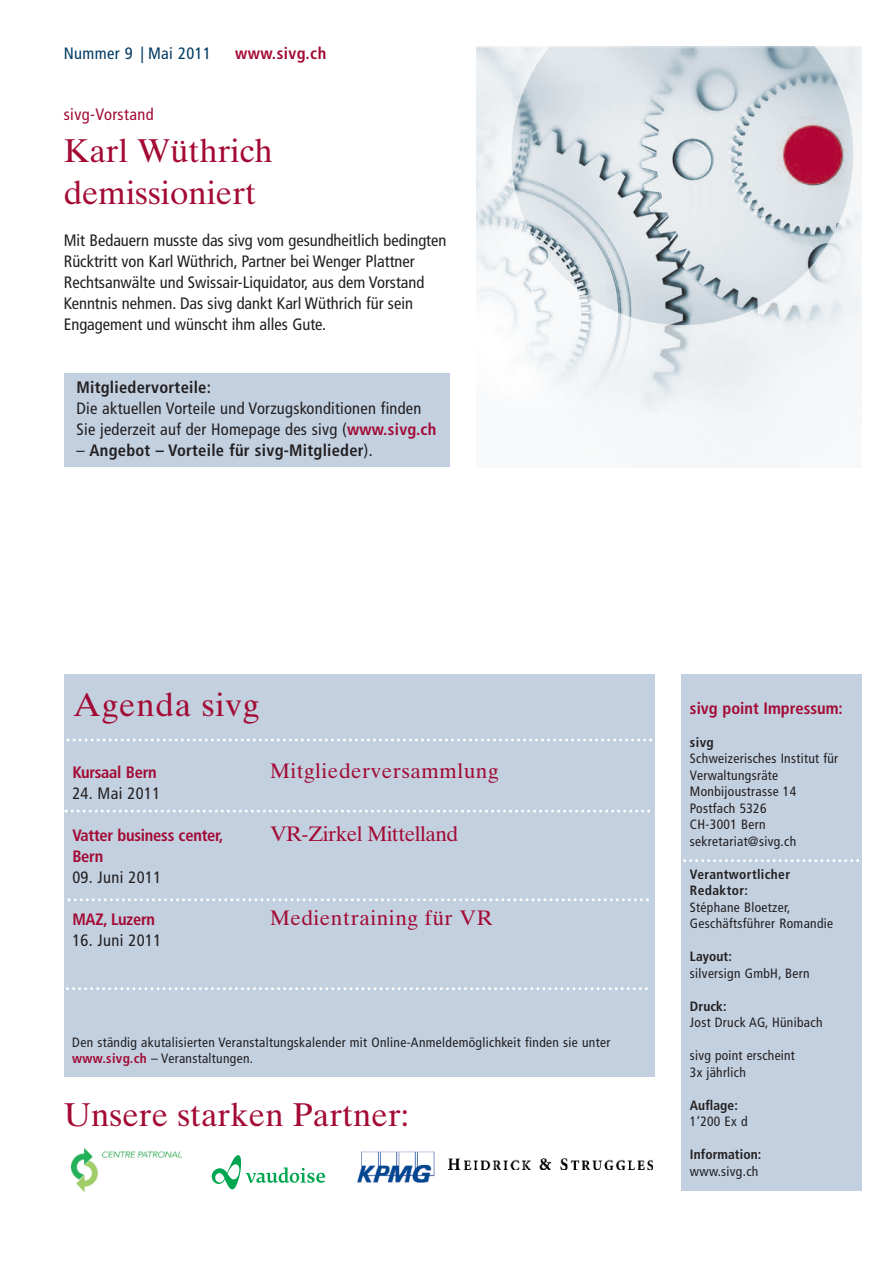
<style>
.page{position:relative;width:893px;height:1263px;background:#fff}
.page>*{position:absolute;margin:0;border:0;box-sizing:border-box;transform-origin:0 0}
.t1{font:33px/42px "Times Ten";color:#a30a34}
.t2{font:33px "Times Ten";letter-spacing:.025em;color:#a30a34}
.t3{font:21px "Times Ten";letter-spacing:.025em;color:#a30a34}
.t4{font:21px "Times Ten";letter-spacing:-.025em;color:#a30a34}
.t5{font:condensed 16.5px/21px "Frutiger";color:#231f20}
.t6{font:700 condensed 16.5px/21px "Frutiger";letter-spacing:-.015em;color:#a30a34}
.t7{font:700 condensed 16.5px "Frutiger";letter-spacing:.015em;color:#231f20}
.t8{font:condensed 16.5px "Frutiger";letter-spacing:.025em;color:#231f20}
.t9{font:condensed 16.5px "Frutiger";letter-spacing:.025em;color:#003a62}
.t10{font:condensed 16.5px "Frutiger";letter-spacing:.025em;color:#a30a34}
.t11{font:700 condensed 16.5px "Frutiger";letter-spacing:.025em;color:#a30a34}
.t12{font:condensed 13.5px/16.5px "Frutiger";letter-spacing:.025em;color:#231f20}
.t13{font:700 condensed 13.5px "Frutiger";letter-spacing:.005em;color:#231f20}
.t14{font:700 condensed 13.5px/16.5px "Frutiger";letter-spacing:.025em;color:#231f20}
.s1{font-weight:700;color:#a30a34}
.s2{font-weight:400}
</style>
<div class="page">
<img style="left:477px;top:47px;width:384px;height:420px">
<div style="left:681px;top:674px;width:180px;height:517px;background:#c2d0e0"></div>
<svg style="left:683px;top:859px;width:176px;height:3px"></svg>
<img style="left:71px;top:1148px;width:111px;height:43px">
<svg style="left:212px;top:1155px;width:113px;height:34px"></svg>
<div style="left:65px;top:674px;width:590px;height:403px;background:#c2d0e0"></div>
<svg style="left:66px;top:987px;width:582px;height:3px"></svg>
<svg style="left:68px;top:898px;width:581px;height:3px"></svg>
<svg style="left:65px;top:809px;width:585px;height:3px"></svg>
<div style="left:64px;top:373px;width:385px;height:93px;background:#c2d0e0"></div>
<svg style="left:67px;top:738px;width:585px;height:3px"></svg>
<img style="left:449px;top:1159px;width:203px;height:10px">
<img style="left:357px;top:1151px;width:78px;height:32px">
<p class="t9" style="left:64px;top:47px;width:149px">Nummer 9 | Mai 2011</p>
<p class="t11" style="left:235px;top:47px;width:93px">www.sivg.ch</p>
<p class="t10" style="left:64px;top:107px;width:91px">sivg-Vorstand</p>
<h1 class="t1" style="left:64px;top:133px;width:210px">Karl Wüthrich demissioniert</h1>
<p class="t5" style="left:64px;top:231px;width:384px">Mit Bedauern musste das sivg vom gesundheitlich bedingten Rücktritt von Karl Wüthrich, Partner bei Wenger Plattner Rechtsanwälte und Swissair-Liquidator, aus dem Vorstand Kenntnis nehmen. Das sivg dankt Karl Wüthrich für sein Engagement und wünscht ihm alles Gute.</p>
<p class="t7" style="left:77px;top:380px;width:136px">Mitgliedervorteile:</p>
<p class="t5" style="left:77px;top:399px;width:361px">Die aktuellen Vorteile und Vorzugskonditionen finden<br>Sie jederzeit auf der Homepage des sivg (<span class="s1">www.sivg.ch</span></p>
<p class="t7" style="left:77px;top:443px;width:298px"><span class="s2">–</span> Angebot – Vorteile für sivg-Mitglieder<span class="s2">).</span></p>
<h1 class="t2" style="left:73px;top:692px;width:188px">Agenda sivg</h1>
<p class="t6" style="left:72px;top:763px;width:86px">Kursaal Bern</p>
<p class="t8" style="left:72px;top:786px;width:90px">24. Mai 2011</p>
<p class="t6" style="left:72px;top:826px;width:153px">Vatter business center,<br>Bern</p>
<p class="t8" style="left:72px;top:870px;width:91px">09. Juni 2011</p>
<p class="t6" style="left:72px;top:910px;width:84px">MAZ, Luzern</p>
<p class="t8" style="left:72px;top:933px;width:91px">16. Juni 2011</p>
<h2 class="t3" style="left:270px;top:763px;width:230px">Mitgliederversammlung</h2>
<h2 class="t4" style="left:270px;top:826px;width:190px">VR-Zirkel Mittelland</h2>
<h2 class="t3" style="left:270px;top:910px;width:224px">Medientraining für VR</h2>
<p class="t12" style="left:72px;top:1035px;width:540px">Den ständig akutalisierten Veranstaltungskalender mit Online-Anmeldemöglichkeit finden sie unter <span class="s1">www.sivg.ch</span> – Veranstaltungen.</p>
<h1 class="t1" style="left:64px;top:1097px;width:347px">Unsere starken Partner:</h1>
<p class="t6" style="left:690px;top:699px;width:154px">sivg point Impressum:</p>
<p class="t13" style="left:690px;top:736px;width:25px">sivg</p>
<p class="t12" style="left:690px;top:751px;width:150px">Schweizerisches Institut für<br>Verwaltungsräte<br>Monbijoustrasse 14<br>Postfach 5326<br>CH-3001 Bern sekretariat@sivg.ch</p>
<p class="t14" style="left:690px;top:867px;width:102px">Verantwortlicher<br>Redaktor:</p>
<p class="t12" style="left:690px;top:900px;width:145px">Stéphane Bloetzer,<br>Geschäftsführer Romandie</p>
<p class="t13" style="left:690px;top:951px;width:43px">Layout:</p>
<p class="t12" style="left:690px;top:966px;width:121px">silversign GmbH, Bern</p>
<p class="t13" style="left:690px;top:1000px;width:38px">Druck:</p>
<p class="t12" style="left:690px;top:1015px;width:134px">Jost Druck AG, Hünibach</p>
<p class="t12" style="left:690px;top:1048px;width:107px">sivg point erscheint<br>3x jährlich</p>
<p class="t13" style="left:690px;top:1099px;width:49px">Auflage:</p>
<p class="t12" style="left:690px;top:1114px;width:59px">1’200 Ex d</p>
<p class="t13" style="left:690px;top:1149px;width:73px">Information:</p>
<p class="t12" style="left:690px;top:1164px;width:70px">www.sivg.ch</p>
</div>
